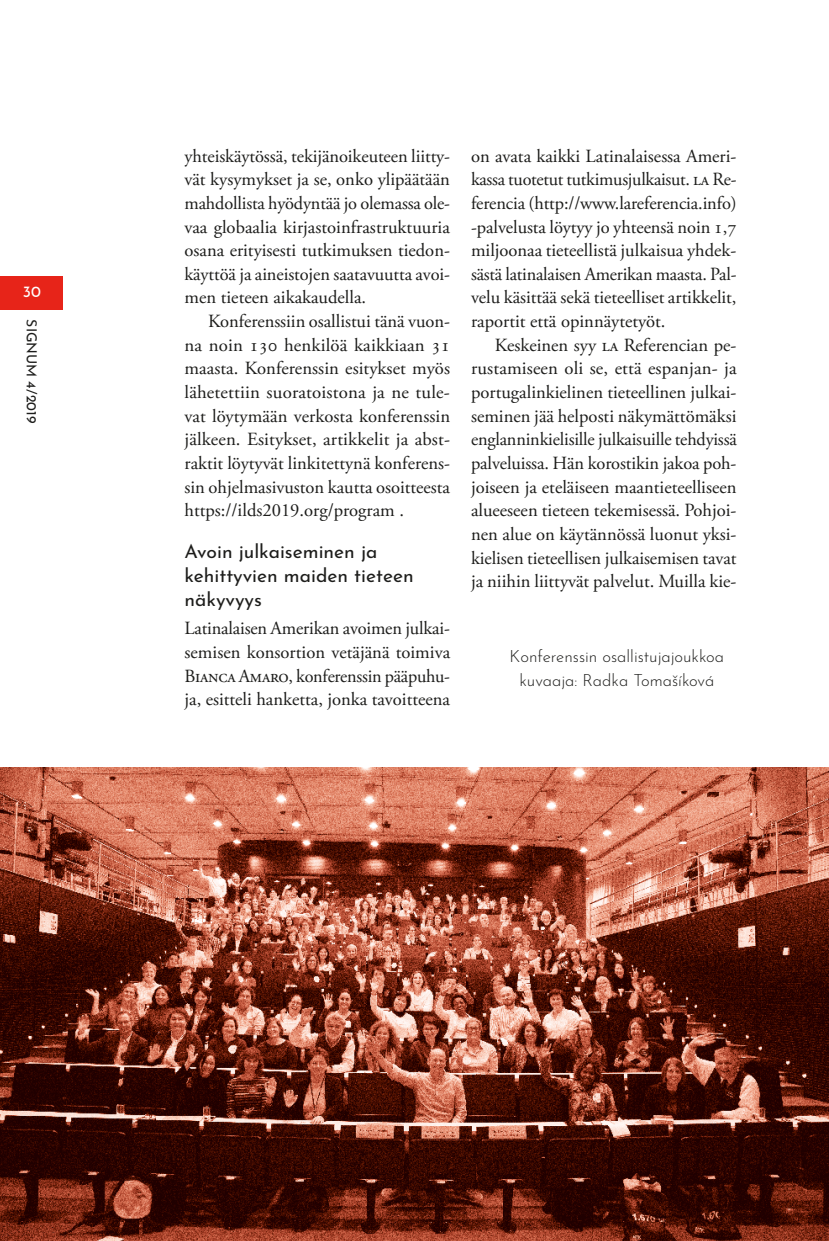
<style>
.page{position:relative;width:829px;height:1241px;background:#fff}
.page>*{position:absolute;margin:0;border:0;box-sizing:border-box;transform-origin:0 0}
.t1{font:19.25px/23.6px "Josefin Sans";color:#1d1d1b}
.t2{font:18.55px/23.6px "Adobe Garamond Pro";letter-spacing:-.005em;color:#1d1d1b;text-align:justify}
.t3{font:300 16.62px/23.6px "Josefin Sans";color:#1d1d1b;text-align:center}
.t4{font:15.75px "Josefin Sans";color:#fff}
.t5{font:14px "Josefin Sans";color:#1d1d1b}
</style>
<div class="page">
<div style="left:0;top:276px;width:63px;height:33px;background:#e72419"></div>
<img style="left:0;top:767px;width:828px;height:473px">
<p class="t4" style="left:23px;top:278px;width:20px">30</p>
<p class="t5" style="left:43px;top:319px;width:105px;rotate:90deg">SIGNUM 4/2019</p>
<p class="t2" style="left:184px;top:144px;width:267px">yhteiskäytössä, tekijänoikeuteen liitty&shy;vät kysymykset ja se, onko ylipäätään mahdollista hyödyntää jo olemassa ole&shy;vaa globaalia kirjastoinfrastruktuuria osana erityisesti tutkimuksen tiedon&shy;käyttöä ja aineistojen saatavuutta avoi&shy;men tieteen aikakaudella.</p>
<p class="t2" style="left:184px;top:310px;width:267px;text-indent:24px">Konferenssiin osallistui tänä vuon&shy;na noin 130 henkilöä kaikkiaan 31 maasta. Konferenssin esitykset myös lähetettiin suoratoistona ja ne tule&shy;vat löytymään verkosta konferenssin jälkeen. Esitykset, artikkelit ja abst&shy;raktit löytyvät linkitettynä konferens&shy;sin ohjelmasivuston kautta osoitteesta https://ilds2019.org/program .</p>
<p class="t1" style="left:184px;top:537px;width:231px">Avoin julkaiseminen ja kehittyvien maiden tieteen näkyvyys</p>
<p class="t2" style="left:184px;top:617px;width:267px">Latinalaisen Amerikan avoimen julkai&shy;semisen konsortion vetäjänä toimiva Bianca Amaro, konferenssin pääpuhu&shy;ja, esitteli hanketta, jonka tavoitteena</p>
<p class="t2" style="left:471px;top:145px;width:267px">on avata kaikki Latinalaisessa Ameri&shy;kassa tuotetut tutkimusjulkaisut. la Re&shy;ferencia (http://www.lareferencia.info) -palvelusta löytyy jo yhteensä noin 1,7 miljoonaa tieteellistä julkaisua yhdek&shy;sästä latinalaisen Amerikan maasta. Pal&shy;velu käsittää sekä tieteelliset artikkelit, raportit että opinnäytetyöt.</p>
<p class="t2" style="left:471px;top:334px;width:267px;text-indent:24px">Keskeinen syy la Referencian pe&shy;rustamiseen oli se, että espanjan- ja portugalinkielinen tieteellinen julkai&shy;seminen jää helposti näkymättömäksi englanninkielisille julkaisuille tehdyissä palveluissa. Hän korostikin jakoa poh&shy;joiseen ja eteläiseen maantieteelliseen alueeseen tieteen tekemisessä. Pohjoi&shy;nen alue on käytännössä luonut yksi&shy;kielisen tieteellisen julkaisemisen tavat ja niihin liittyvät palvelut. Muilla kie-</p>
<p class="t3" style="left:509px;top:642px;width:216px">Konferenssin osallistujajoukkoa kuvaaja: Radka Tomašíková</p>
</div>
